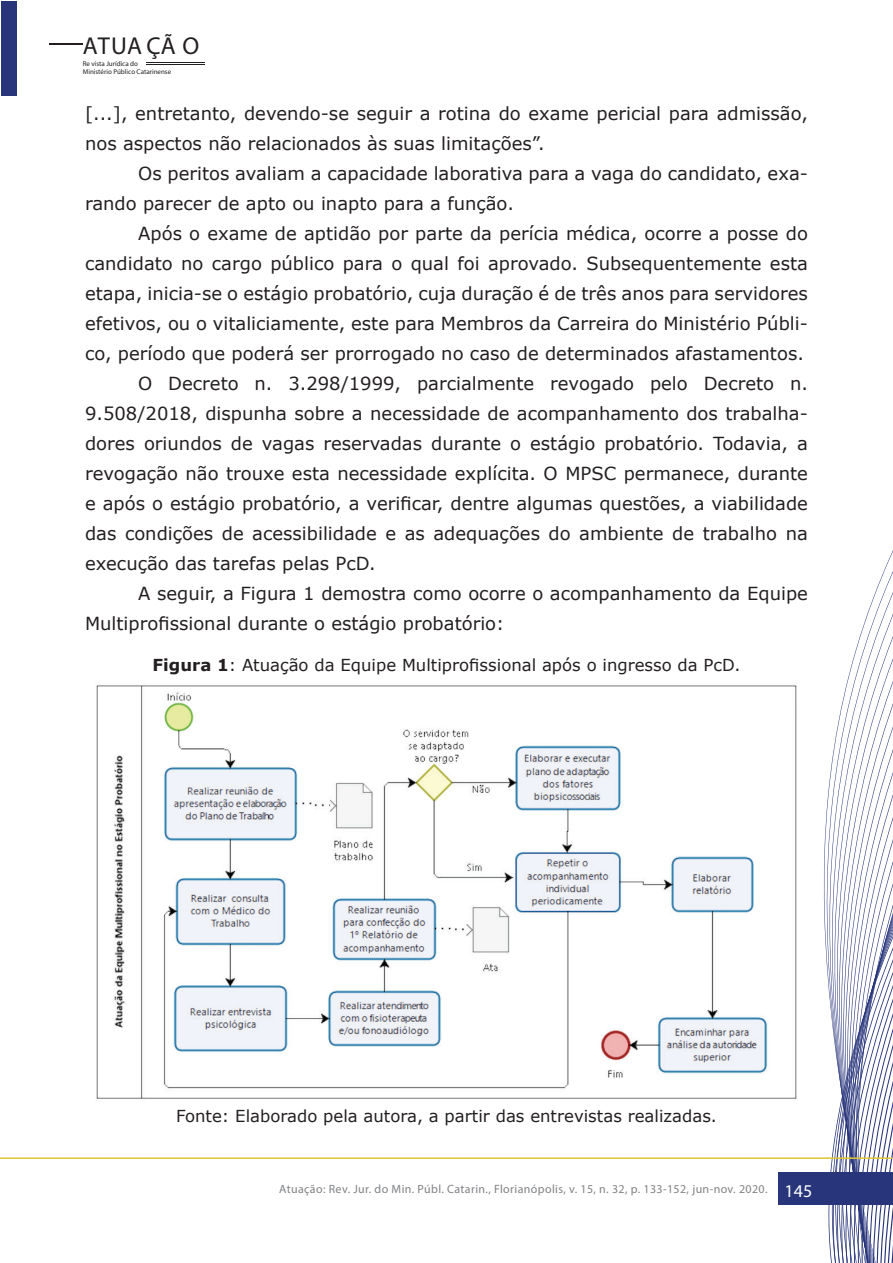
<style>
.page{position:relative;width:893px;height:1263px;background:#fff}
.page>*{position:absolute;margin:0;border:0;box-sizing:border-box;transform-origin:0 0}
.t1{font:24.45px "Myriad Pro";color:#231f20}
.t2{font:18px/30px "Verdana";color:#231f20}
.t3{font:18px "Myriad Pro";color:#fff}
.t4{font:16.5px "Verdana";color:#231f20}
.t5{font:12px "Myriad Pro";letter-spacing:.03em;color:#808285}
.t6{font:7.05px/8.4px "Myriad Pro";color:#231f20}
.s1{font-weight:700}
</style>
<div class="page">
<svg style="left:826px;top:778px;width:4px;height:473px"></svg>
<svg style="left:830px;top:755px;width:3px;height:508px"></svg>
<svg style="left:833px;top:730px;width:4px;height:533px"></svg>
<svg style="left:837px;top:550px;width:56px;height:713px"></svg>
<div style="left:778px;top:1172px;width:114px;height:33px;background:#28357b"></div>
<hr style="left:0;top:1157px;width:892px;height:2px;background:#e0c631">
<hr style="left:49px;top:43px;width:34px;height:1px;background:#231f20">
<hr style="left:49px;top:44px;width:34px;height:1px;background:#231f20">
<hr style="left:146px;top:62px;width:58px;height:1px;background:#231f20">
<hr style="left:146px;top:64px;width:58px;height:1px;background:#231f20">
<div style="left:1px;top:1px;width:15px;height:95px;background:#28357b"></div>
<img style="left:96px;top:685px;width:701px;height:416px">
<h1 class="t1" style="left:83px;top:31px;width:118px">ATUA ÇÃ O</h1>
<p class="t6" style="left:83px;top:59px;width:90px">Re vista Jurídica do<br>Ministério Público Catarinense</p>
<p class="t2" style="left:85px;top:98px;width:724px">[...], entretanto, devendo-se seguir a rotina do exame pericial para admissão, nos aspectos não relacionados às suas limitações”.</p>
<p class="t2" style="left:85px;top:158px;width:724px;text-indent:53px">Os peritos avaliam a capacidade laborativa para a vaga do candidato, exa&shy;rando parecer de apto ou inapto para a função.</p>
<p class="t2" style="left:138px;top:218px;width:671px">Após o exame de aptidão por parte da perícia médica, ocorre a posse do</p>
<p class="t2" style="left:85px;top:248px;width:724px">candidato no cargo público para o qual foi aprovado. Subsequentemente esta</p>
<p class="t2" style="left:85px;top:278px;width:724px">etapa, inicia-se o estágio probatório, cuja duração é de três anos para servidores</p>
<p class="t2" style="left:85px;top:308px;width:724px">efetivos, ou o vitaliciamente, este para Membros da Carreira do Ministério Públi-</p>
<p class="t2" style="left:85px;top:338px;width:720px">co, período que poderá ser prorrogado no caso de determinados afastamentos.</p>
<p class="t2" style="left:138px;top:368px;width:671px">O Decreto n. 3.298/1999, parcialmente revogado pelo Decreto n.</p>
<p class="t2" style="left:85px;top:398px;width:724px">9.508/2018, dispunha sobre a necessidade de acompanhamento dos trabalha-</p>
<p class="t2" style="left:85px;top:428px;width:724px">dores oriundos de vagas reservadas durante o estágio probatório. Todavia, a</p>
<p class="t2" style="left:85px;top:458px;width:724px">revogação não trouxe esta necessidade explícita. O MPSC permanece, durante</p>
<p class="t2" style="left:85px;top:488px;width:724px">e após o estágio probatório, a verificar, dentre algumas questões, a viabilidade</p>
<p class="t2" style="left:85px;top:518px;width:724px">das condições de acessibilidade e as adequações do ambiente de trabalho na</p>
<p class="t2" style="left:85px;top:548px;width:292px">execução das tarefas pelas PcD.</p>
<p class="t2" style="left:138px;top:578px;width:671px">A seguir, a Figura 1 demostra como ocorre o acompanhamento da Equipe</p>
<p class="t2" style="left:85px;top:608px;width:421px">Multiprofissional durante o estágio probatório:</p>
<p class="t4" style="left:153px;top:653px;width:589px"><span class="s1">Figura 1</span>: Atuação da Equipe Multiprofissional após o ingresso da PcD.</p>
<p class="t4" style="left:176px;top:1104px;width:542px">Fonte: Elaborado pela autora, a partir das entrevistas realizadas.</p>
<p class="t5" style="left:279px;top:1181px;width:490px">Atuação: Rev. Jur. do Min. Públ. Catarin., Florianópolis, v. 15, n. 32, p. 133-152, jun-nov. 2020.</p>
<p class="t3" style="left:784px;top:1180px;width:29px">145</p>
</div>
